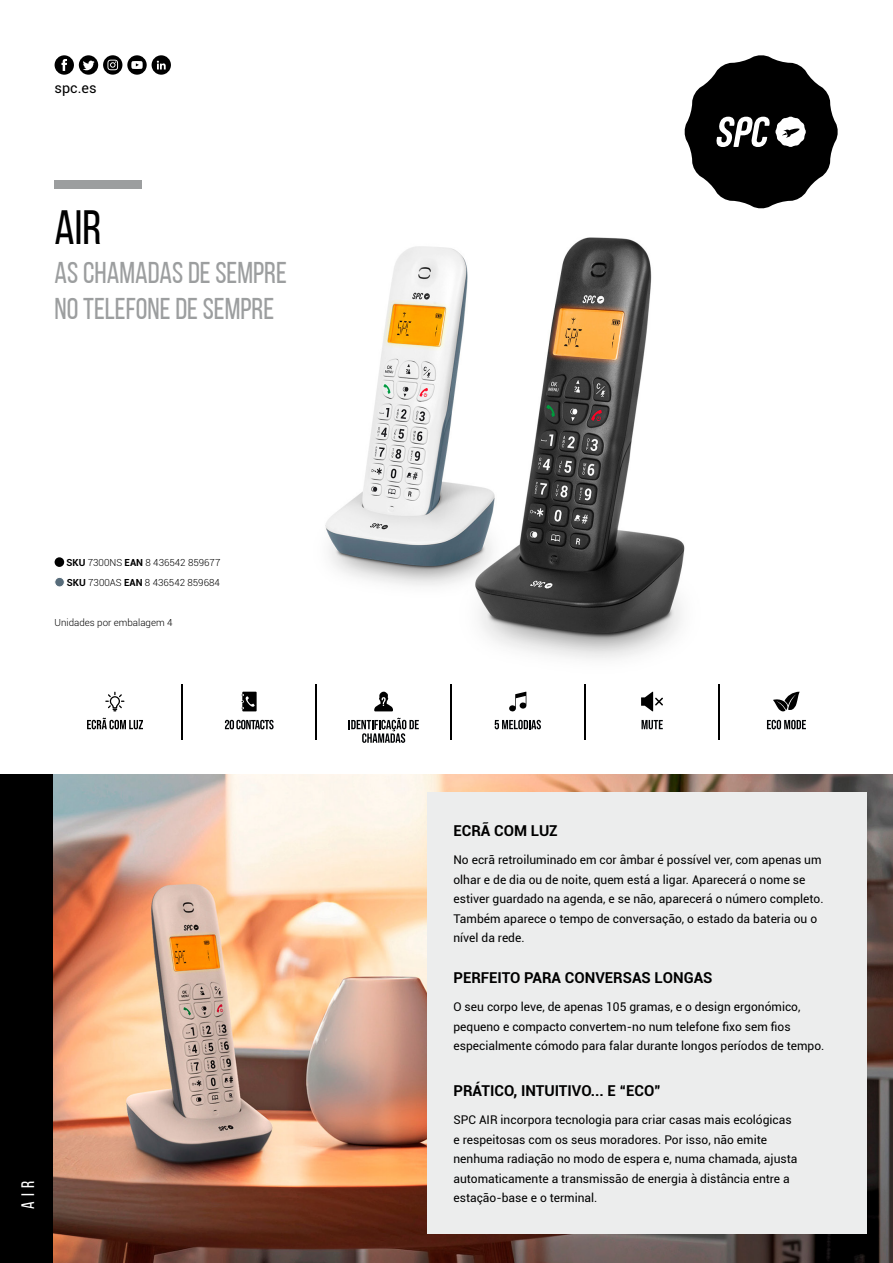
<style>
.page{position:relative;width:893px;height:1263px;background:#fff}
.page>*{position:absolute;margin:0;border:0;box-sizing:border-box;transform-origin:0 0}
.t1{font:48px "Bebas Neue";color:#000}
.t2{font:30px/36px "Bebas Neue";color:#9c9e9f}
.t3{font:18px "Bebas Neue";color:#fff}
.t4{font:700 15px "Roboto";color:#000}
.t5{font:14.4px "Roboto";color:#000}
.t6{font:12px/19.5px "Roboto";color:#000}
.t7{font:300 9.75px/20.2px "Roboto";color:#000}
.s1{font-weight:700}
</style>
<div class="page">
<img style="left:325px;top:237px;width:360px;height:422px">
<div style="left:55px;top:557px;width:9px;height:10px;background:#000;border-radius:50%"></div>
<div style="left:55px;top:577px;width:9px;height:10px;background:#576c7a;border-radius:50%"></div>
<div style="left:55px;top:577px;width:10px;height:10px;border:1px solid #fff;border-radius:50%"></div>
<svg style="left:684px;top:55px;width:154px;height:154px"></svg>
<div style="left:55px;top:180px;width:87px;height:9px;background:#9c9e9f"></div>
<div style="left:0;top:774px;width:55px;height:489px;background:#000"></div>
<svg style="left:55px;top:55px;width:116px;height:20px"></svg>
<img style="left:54px;top:774px;width:839px;height:489px">
<div style="left:427px;top:792px;width:439px;height:441px;background:#eceded"></div>
<svg style="left:87px;top:718px;width:56px;height:11px"></svg>
<svg style="left:495px;top:720px;width:46px;height:9px"></svg>
<svg style="left:509px;top:692px;width:17px;height:20px"></svg>
<svg style="left:642px;top:720px;width:21px;height:9px"></svg>
<svg style="left:641px;top:691px;width:22px;height:21px"></svg>
<hr style="left:315px;top:684px;width:2px;height:56px;background:#000">
<hr style="left:450px;top:684px;width:1px;height:56px;background:#000">
<hr style="left:181px;top:684px;width:2px;height:56px;background:#000">
<hr style="left:584px;top:684px;width:2px;height:56px;background:#000">
<hr style="left:718px;top:684px;width:2px;height:56px;background:#000">
<svg style="left:105px;top:692px;width:19px;height:19px"></svg>
<svg style="left:225px;top:720px;width:49px;height:9px"></svg>
<svg style="left:242px;top:692px;width:15px;height:19px"></svg>
<svg style="left:374px;top:692px;width:19px;height:19px"></svg>
<svg style="left:349px;top:718px;width:70px;height:25px"></svg>
<svg style="left:773px;top:692px;width:27px;height:20px"></svg>
<svg style="left:767px;top:720px;width:39px;height:9px"></svg>
<p class="t5" style="left:55px;top:78px;width:44px">spc.es</p>
<h1 class="t1" style="left:55px;top:202px;width:48px">AIR</h1>
<h2 class="t2" style="left:55px;top:255px;width:234px">AS CHAMADAS DE SEMPRE<br>NO TELEFONE DE SEMPRE</h2>
<p class="t7" style="left:67px;top:552px;width:155px"><span class="s1">SKU</span> 7300NS <span class="s1">EAN</span> 8 436542 859677<br><span class="s1">SKU</span> 7300AS <span class="s1">EAN</span> 8 436542 859684</p>
<p class="t7" style="left:55px;top:612px;width:119px">Unidades por embalagem 4</p>
<h3 class="t3" style="left:18px;top:1209px;width:30px;rotate:-90deg">AIR</h3>
<p class="t4" style="left:453px;top:820px;width:106px">ECRÃ COM LUZ</p>
<p class="t6" style="left:453px;top:850px;width:372px">No ecrã retroiluminado em cor âmbar é possível ver, com apenas um olhar e de dia ou de noite, quem está a ligar. Aparecerá o nome se estiver guardado na agenda, e se não, aparecerá o número completo.<br>Também aparece o tempo de conversação, o estado da bateria ou o nível da rede.</p>
<p class="t4" style="left:453px;top:967px;width:260px">PERFEITO PARA CONVERSAS LONGAS</p>
<p class="t6" style="left:453px;top:997px;width:372px">O seu corpo leve, de apenas 105 gramas, e o design ergonómico, pequeno e compacto convertem-no num telefone fixo sem fios especialmente cómodo para falar durante longos períodos de tempo.</p>
<p class="t4" style="left:453px;top:1080px;width:209px">PRÁTICO, INTUITIVO... E “ECO”</p>
<p class="t6" style="left:453px;top:1110px;width:345px">SPC AIR incorpora tecnologia para criar casas mais ecológicas e respeitosas com os seus moradores. Por isso, não emite nenhuma radiação no modo de espera e, numa chamada, ajusta automaticamente a transmissão de energia à distância entre a estação-base e o terminal.</p>
</div>
